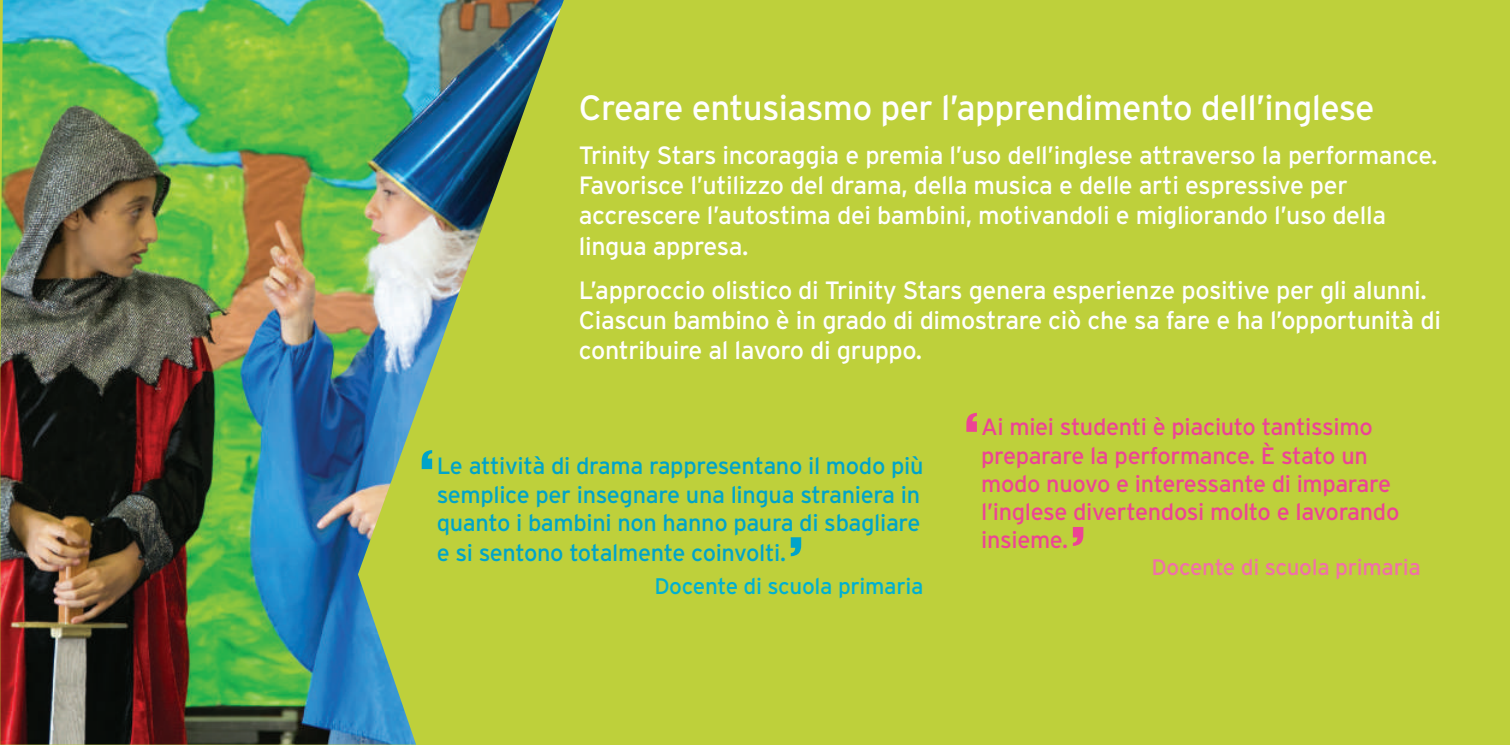
<style>
.page{position:relative;width:1510px;height:745px;background:#fff}
.page>*{position:absolute;margin:0;border:0;box-sizing:border-box;transform-origin:0 0}
.t1{font:35px "Interstate";letter-spacing:-.02em;color:#fff}
.t2{font:25px/30px "Interstate";letter-spacing:-.015em;color:#fff}
.t3{font:23.5px/28.8px "Interstate";letter-spacing:-.015em;color:#00a4ca}
.t4{font:23.5px/28.2px "Interstate";letter-spacing:-.015em;color:#ed4495}
.t5{font:22.5px "Interstate";letter-spacing:-.015em;color:#00b0d2}
.t6{font:22.5px "Interstate";letter-spacing:-.015em;color:#f170a8}
</style>
<div class="page">
<div style="left:0;top:0;width:1509px;height:744px;background:#bed03b"></div>
<svg style="left:790px;top:537px;width:11px;height:19px"></svg>
<svg style="left:966px;top:412px;width:11px;height:19px"></svg>
<img style="left:0;top:0;width:564px;height:744px">
<svg style="left:1072px;top:527px;width:11px;height:18px"></svg>
<h1 class="t1" style="left:579px;top:88px;width:797px">Creare entusiasmo per l’apprendimento dell’inglese</h1>
<p class="t2" style="left:579px;top:140px;width:860px">Trinity Stars incoraggia e premia l’uso dell’inglese attraverso la performance.<br>Favorisce l’utilizzo del drama, della musica e delle arti espressive per accrescere l’autostima dei bambini, motivandoli e migliorando l’uso della lingua appresa.</p>
<p class="t2" style="left:579px;top:274px;width:863px">L’approccio olistico di Trinity Stars genera esperienze positive per gli alunni.<br>Ciascun bambino è in grado di dimostrare ciò che sa fare e ha l’opportunità di contribuire al lavoro di gruppo.</p>
<p class="t3" style="left:437px;top:451px;width:488px">Le attività di drama rappresentano il modo più semplice per insegnare una lingua straniera in quanto i bambini non hanno paura di sbagliare e si sentono totalmente coinvolti.</p>
<p class="t5" style="left:654px;top:573px;width:271px">Docente di scuola primaria</p>
<p class="t4" style="left:981px;top:412px;width:420px">Ai miei studenti è piaciuto tantissimo preparare la performance. È stato un modo nuovo e interessante di imparare l’inglese divertendosi molto e lavorando insieme.</p>
<p class="t6" style="left:1151px;top:554px;width:271px">Docente di scuola primaria</p>
</div>
